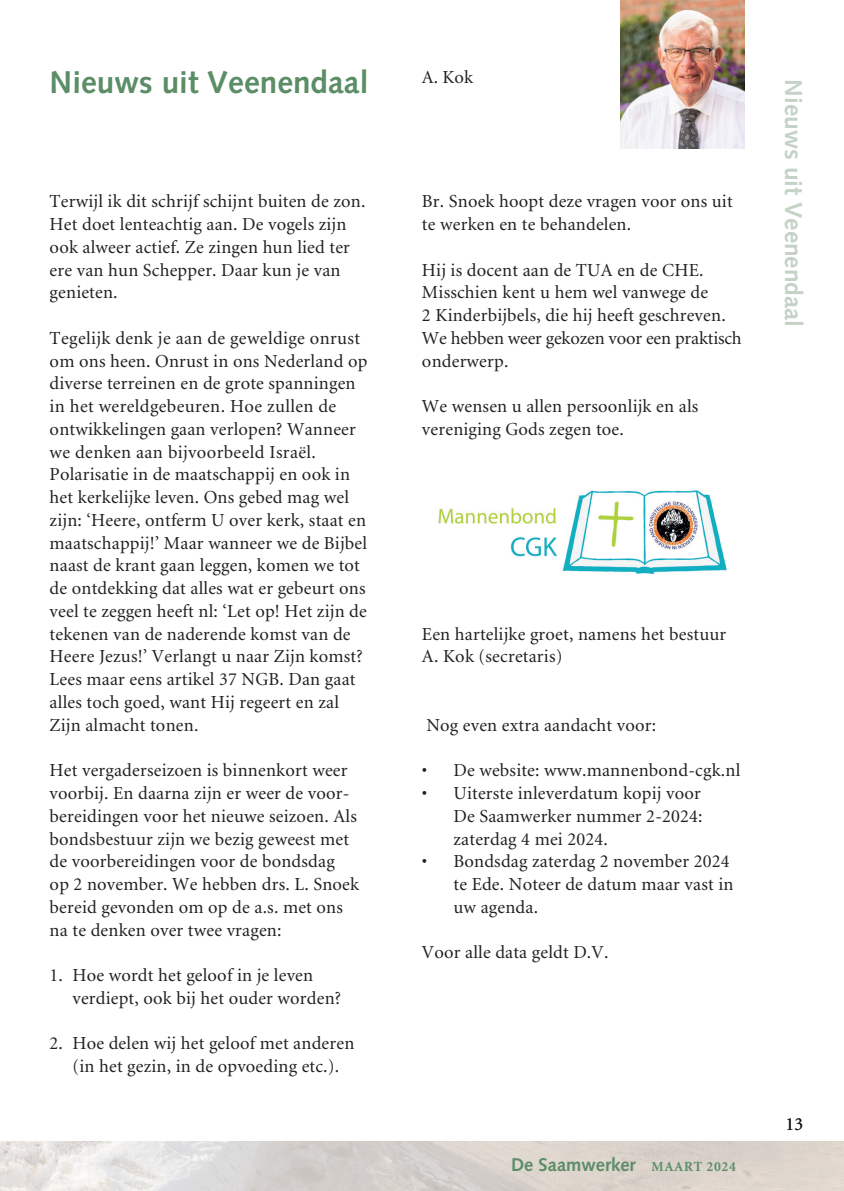
<style>
.page{position:relative;width:844px;height:1191px;background:#fff}
.page>*{position:absolute;margin:0;border:0;box-sizing:border-box;transform-origin:0 0}
.Title_TOC{font:700 31.5px "Syntax";color:#5b8d66}
.Title_Side{font:700 24.5px "Syntax";color:#c4d3c5}
.Body_Text{font:18.38px/22.8px "Minion";letter-spacing:.01em;color:#231f20}
.Body_Text-2{font:18.38px "Minion";letter-spacing:-.01em;color:#231f20}
.t1{font:700 18.38px "Syntax";color:#5b8d66}
.s1{font-family:"Minion";font-size:14px}
</style>
<div class="page">
<img style="left:0;top:1141px;width:843px;height:50px">
<div style="left:422px;top:1153px;width:322px;height:25px;background:#dbd3cc"></div>
<img style="left:620px;top:0;width:124px;height:149px">
<img style="left:438px;top:490px;width:289px;height:84px">
<p class="Title_TOC" style="left:50px;top:64px;width:320px">Nieuws uit Veenendaal</p>
<p class="Body_Text" style="left:422px;top:67px;width:53px">A. Kok</p>
<p class="Body_Text" style="left:50px;top:191px;width:317px">Terwijl ik dit schrijf schijnt buiten de zon.<br>Het doet lenteachtig aan. De vogels zijn ook alweer actief. Ze zingen hun lied ter ere van hun Schepper. Daar kun je van genieten.</p>
<p class="Body_Text" style="left:50px;top:327px;width:319px">Tegelijk denk je aan de geweldige onrust om ons heen. Onrust in ons Nederland op diverse terreinen en de grote spanningen in het wereldgebeuren. Hoe zullen de ontwikkelingen gaan verlopen? Wanneer we denken aan bijvoorbeeld Israël.<br>Polarisatie in de maatschappij en ook in het kerkelijke leven. Ons gebed mag wel zijn: ‘Heere, ontferm U over kerk, staat en maatschappij!’ Maar wanneer we de Bijbel naast de krant gaan leggen, komen we tot de ontdekking dat alles wat er gebeurt ons veel te zeggen heeft nl: ‘Let op! Het zijn de tekenen van de naderende komst van de Heere Jezus!’ Verlangt u naar Zijn komst?<br>Lees maar eens artikel 37 NGB. Dan gaat alles toch goed, want Hij regeert en zal Zijn almacht tonen.</p>
<p class="Body_Text" style="left:50px;top:759px;width:311px">Het vergaderseizoen is binnenkort weer voorbij. En daarna zijn er weer de voor&shy;bereidingen voor het nieuwe seizoen. Als bondsbestuur zijn we bezig geweest met de voorbereidingen voor de bondsdag<br>op 2 november. We hebben drs. L. Snoek bereid gevonden om op de a.s. met ons na te denken over twee vragen:</p>
<p class="Body_Text" style="left:72px;top:964px;width:270px;text-indent:-23px">1. Hoe wordt het geloof in je leven verdiept, ook bij het ouder worden?</p>
<p class="Body_Text" style="left:50px;top:1032px;width:306px;text-align:center">2. Hoe delen wij het geloof met anderen (in het gezin, in de opvoeding etc.).</p>
<p class="Body_Text" style="left:422px;top:191px;width:312px">Br. Snoek hoopt deze vragen voor ons uit te werken en te behandelen.</p>
<p class="Body_Text" style="left:422px;top:259px;width:305px">Hij is docent aan de TUA en de CHE.<br>Misschien kent u hem wel vanwege de<br>2 Kinderbijbels, die hij heeft geschreven.</p>
<p class="Body_Text-2" style="left:422px;top:329px;width:321px">We hebben weer gekozen voor een praktisch</p>
<p class="Body_Text" style="left:422px;top:350px;width:88px">onderwerp.</p>
<p class="Body_Text" style="left:422px;top:395px;width:278px">We wensen u allen persoonlijk en als</p>
<p class="Body_Text" style="left:422px;top:418px;width:203px">vereniging Gods zegen toe.</p>
<p class="Body_Text" style="left:422px;top:623px;width:306px">Een hartelijke groet, namens het bestuur</p>
<p class="Body_Text" style="left:422px;top:646px;width:142px">A. Kok (secretaris)</p>
<p class="Body_Text" style="left:426px;top:714px;width:231px">Nog even extra aandacht voor:</p>
<p class="Body_Text" style="left:422px;top:759px;width:320px">• De website: www.mannenbond-cgk.nl</p>
<p class="Body_Text" style="left:453px;top:782px;width:250px;text-align:justify;text-indent:-31px">• Uiterste inleverdatum kopij voor De Saamwerker nummer 2-2024: zaterdag 4 mei 2024.</p>
<p class="Body_Text" style="left:453px;top:850px;width:281px;text-indent:-31px">• Bondsdag zaterdag 2 november 2024 te Ede. Noteer de datum maar vast in uw agenda.</p>
<p class="Body_Text" style="left:422px;top:941px;width:188px">Voor alle data geldt D.V.</p>
<p class="t1" style="left:511px;top:1154px;width:226px">De Saamwerker <span class="s1">MAART 2024</span></p>
<p class="Title_Side" style="left:807px;top:79px;width:249px;rotate:90deg">Nieuws uit Veenendaal</p>
<p class="Body_Text" style="left:785px;top:1113px;width:19px">13</p>
</div>
